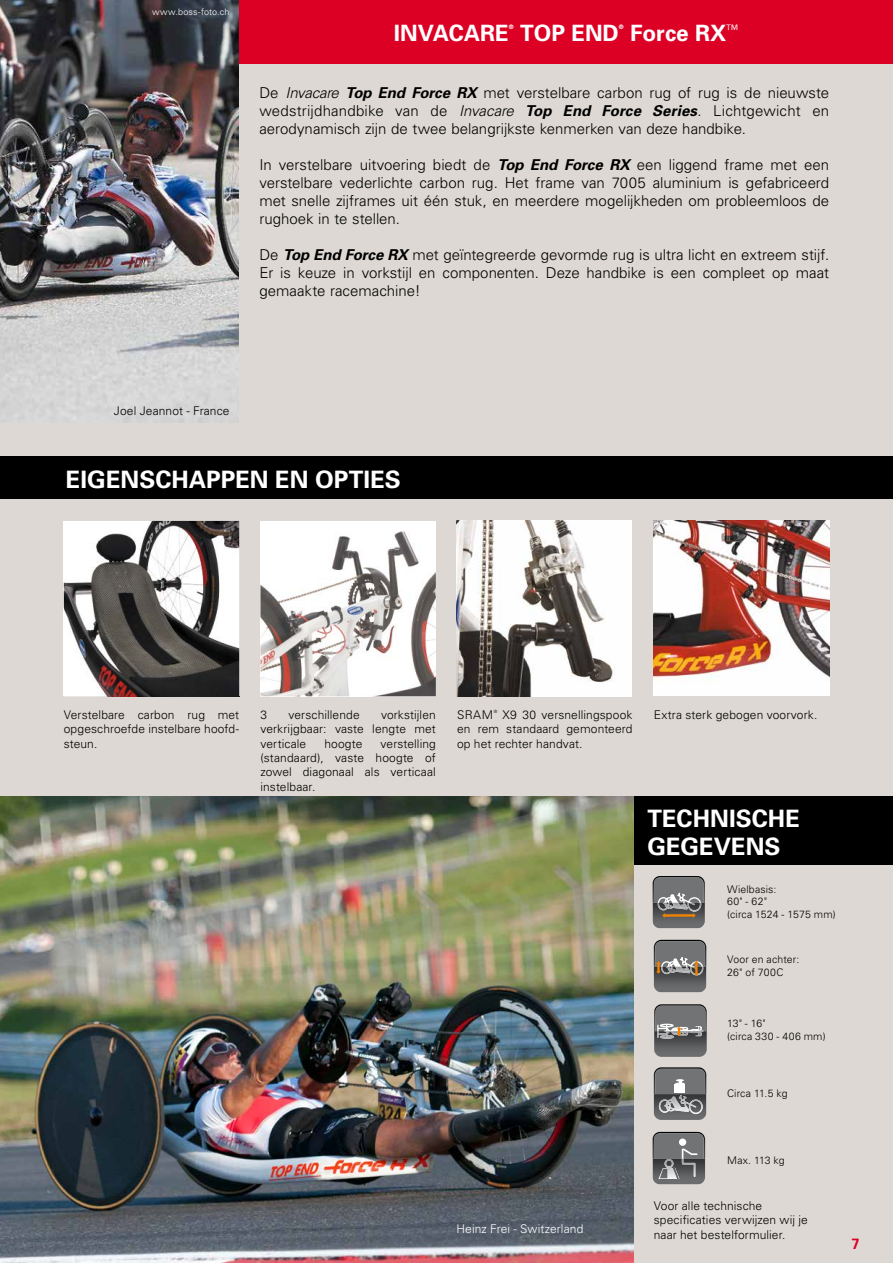
<style>
.page{position:relative;width:893px;height:1263px;background:#ddd8d3}
.page>*{position:absolute;margin:0;border:0;box-sizing:border-box;transform-origin:0 0}
.t1{font:700 24px/28.8px "Univers";letter-spacing:.005em;color:#fff}
.t2{font:700 22.5px "Univers";color:#fff}
.t3{font:300 15px/18px "Univers";color:#000;text-align:justify}
.t4{font:700 15px "Univers";color:#dd0025}
.t5{font:300 12px/14.4px "Univers";letter-spacing:.01em;color:#000;text-align:justify}
.t6{font:300 12px "Univers";letter-spacing:.005em;color:#fff}
.t7{font:300 10.5px/12.6px "Univers";letter-spacing:.015em;color:#000}
.t8{font:300 9px "Univers";letter-spacing:.02em;color:#fff}
.t9{font:700 6.15px "Univers";color:#fff}
.t10{font:300 4.35px "Univers";color:#000}
.s1{font-style:italic}
.s2{font-weight:700;font-style:italic}
</style>
<div class="page">
<div style="left:238px;top:0;width:655px;height:64px;background:#dd0025"></div>
<img style="left:654px;top:521px;width:175px;height:175px">
<div style="left:634px;top:796px;width:259px;height:68px;background:#000"></div>
<div style="left:0;top:456px;width:893px;height:43px;background:#000"></div>
<img style="left:0;top:0;width:239px;height:422px">
<img style="left:0;top:796px;width:634px;height:467px">
<img style="left:64px;top:696px;width:175px;height:1px">
<img style="left:64px;top:521px;width:175px;height:175px">
<img style="left:260px;top:521px;width:176px;height:175px">
<img style="left:456px;top:521px;width:175px;height:175px">
<svg style="left:654px;top:1067px;width:52px;height:53px;background:#797a7c"></svg>
<img style="left:655px;top:1182px;width:48px;height:2px">
<svg style="left:653px;top:1132px;width:53px;height:50px;background:#727374"></svg>
<svg style="left:620px;top:876px;width:87px;height:181px"></svg>
<p class="t8" style="left:152px;top:6px;width:79px">www.boss-foto.ch</p>
<h2 class="t2" style="left:394px;top:19px;width:117px">INVACARE</h2>
<p class="t9" style="left:509px;top:22px;width:6px">®</p>
<h2 class="t2" style="left:520px;top:19px;width:100px">TOP END</h2>
<p class="t9" style="left:619px;top:22px;width:6px">®</p>
<h2 class="t2" style="left:630px;top:19px;width:110px">Force RX<sup>™</sup></h2>
<p class="t3" style="left:259px;top:83px;width:571px">De <span class="s1">Invacare</span> <span class="s2">Top End Force RX</span> met verstelbare carbon rug of rug is de nieuwste wedstrijdhandbike van de <span class="s1">Invacare</span> <span class="s2">Top End Force Series</span>. Lichtgewicht en aerodynamisch zijn de twee belangrijkste kenmerken van deze handbike.</p>
<p class="t3" style="left:259px;top:155px;width:571px">In verstelbare uitvoering biedt de <span class="s2">Top End Force RX</span> een liggend frame met een verstelbare vederlichte carbon rug. Het frame van 7005 aluminium is gefabriceerd met snelle zijframes uit één stuk, en meerdere mogelijkheden om probleemloos de rughoek in te stellen.</p>
<p class="t3" style="left:259px;top:245px;width:571px">De <span class="s2">Top End Force RX</span> met geïntegreerde gevormde rug is ultra licht en extreem stijf.<br>Er is keuze in vorkstijl en componenten. Deze handbike is een compleet op maat gemaakte racemachine!</p>
<p class="t5" style="left:114px;top:404px;width:117px">Joel Jeannot - France</p>
<h1 class="t1" style="left:66px;top:464px;width:336px">EIGENSCHAPPEN EN OPTIES</h1>
<p class="t5" style="left:64px;top:707px;width:177px">Verstelbare carbon rug met opgeschroefde instelbare hoofd&shy;steun.</p>
<p class="t5" style="left:260px;top:707px;width:8px">3</p>
<p class="t5" style="left:289px;top:707px;width:73px">verschillende</p>
<p class="t5" style="left:260px;top:707px;width:177px;text-indent:121px">vorkstijlen verkrijgbaar: vaste lengte met verticale</p>
<p class="t5" style="left:260px;top:736px;width:177px;text-indent:120px">verstelling (standaard), vaste hoogte of zowel diagonaal als verticaal instelbaar.</p>
<p class="t5" style="left:324px;top:736px;width:40px">hoogte</p>
<p class="t5" style="left:457px;top:707px;width:37px">SRAM</p>
<p class="t10" style="left:494px;top:709px;width:5px">®</p>
<p class="t5" style="left:457px;top:707px;width:177px;text-indent:46px">X9 30 versnellingspook en rem standaard gemonteerd op het rechter handvat.</p>
<p class="t5" style="left:654px;top:707px;width:165px">Extra sterk gebogen voorvork.</p>
<h1 class="t1" style="left:647px;top:803px;width:154px">TECHNISCHE<br>GEGEVENS</h1>
<p class="t7" style="left:727px;top:882px;width:110px">Wielbasis:<br>60" - 62"<br>(circa 1524 - 1575 mm)</p>
<p class="t7" style="left:727px;top:953px;width:74px">Voor en achter:<br>26" of 700C</p>
<p class="t7" style="left:727px;top:1017px;width:100px">13" - 16"<br>(circa 330 - 406 mm)</p>
<p class="t7" style="left:727px;top:1086px;width:62px">Circa 11.5 kg</p>
<p class="t6" style="left:456px;top:1222px;width:128px">Heinz Frei - Switzerland</p>
<p class="t7" style="left:727px;top:1153px;width:59px">Max. 113 kg</p>
<p class="t5" style="left:654px;top:1198px;width:156px;text-align:left">Voor alle technische specificaties verwijzen wij je naar het bestelformulier.</p>
<p class="t4" style="left:851px;top:1234px;width:10px">7</p>
</div>
